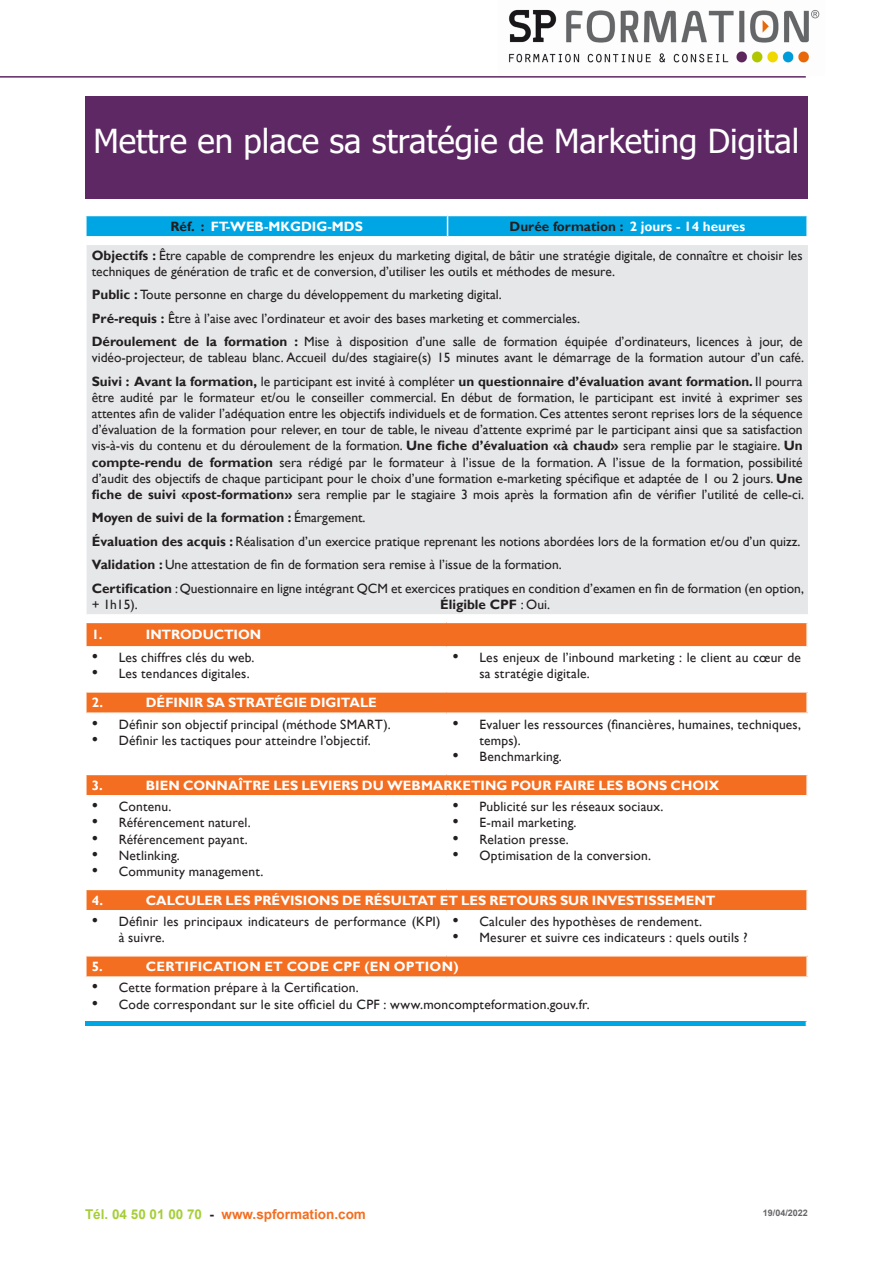
<style>
.page{position:relative;width:893px;height:1263px;background:#fff}
.page>*{position:absolute;margin:0;border:0;box-sizing:border-box;transform-origin:0 0}
.t1{font:33px "Tahoma";color:#fff}
.t2{font:13.5px/16.2px "Gill Sans";color:#231f20}
.t3{font:700 13.5px "Gill Sans";color:#fff}
.t4{font:700 13.5px "Gill Sans";color:#231f20}
.t5{font:700 13.5px "Arial";color:#f36e21}
.t6{font:700 13.5px "Gill Sans";letter-spacing:.02em;color:#fff}
.t7{font:700 9px "Arial";color:#656568}
.s1{color:#231f20}
.s2{color:#fff}
.s3{font-weight:700}
.s4{font-weight:400}
.s5{font-family:"Times New Roman";font-size:18px}
.s6{color:#a6ce39}
</style>
<div class="page">
<div style="left:85px;top:97px;width:723px;height:102px;background:#5d2863"></div>
<svg style="left:86px;top:215px;width:720px;height:21px;background:#0fabe5"></svg>
<div style="left:86px;top:244px;width:723px;height:371px;background:#e6e7e9"></div>
<hr style="left:85px;top:244px;width:724px;height:1px;background:#fff">
<hr style="left:85px;top:245px;width:2px;height:369px;background:#fff">
<hr style="left:808px;top:245px;width:1px;height:369px;background:#fff">
<hr style="left:85px;top:614px;width:724px;height:2px;background:#fff">
<div style="left:86px;top:622px;width:721px;height:25px;background:#f36e21"></div>
<hr style="left:806px;top:623px;width:2px;height:23px;background:#fff">
<hr style="left:85px;top:622px;width:361px;height:1px;background:#fff">
<hr style="left:85px;top:623px;width:2px;height:23px;background:#fff">
<hr style="left:446px;top:622px;width:362px;height:1px;background:#fff">
<hr style="left:85px;top:646px;width:361px;height:2px;background:#fff">
<hr style="left:446px;top:646px;width:362px;height:2px;background:#fff">
<div style="left:86px;top:692px;width:721px;height:21px;background:#f36e21"></div>
<hr style="left:85px;top:691px;width:361px;height:2px;background:#fff">
<svg style="left:86px;top:693px;width:1px;height:19px"></svg>
<hr style="left:446px;top:691px;width:362px;height:2px;background:#fff">
<svg style="left:806px;top:693px;width:2px;height:19px"></svg>
<hr style="left:85px;top:712px;width:361px;height:2px;background:#fff">
<hr style="left:446px;top:712px;width:362px;height:2px;background:#fff">
<div style="left:86px;top:774px;width:721px;height:22px;background:#f36e21"></div>
<hr style="left:85px;top:774px;width:361px;height:1px;background:#fff">
<hr style="left:85px;top:775px;width:2px;height:20px;background:#fff">
<hr style="left:446px;top:774px;width:362px;height:1px;background:#fff">
<hr style="left:806px;top:775px;width:2px;height:20px;background:#fff">
<hr style="left:85px;top:795px;width:361px;height:1px;background:#fff">
<hr style="left:446px;top:795px;width:362px;height:1px;background:#fff">
<div style="left:86px;top:889px;width:721px;height:22px;background:#f36e21"></div>
<hr style="left:806px;top:890px;width:2px;height:20px;background:#fff">
<hr style="left:85px;top:889px;width:361px;height:1px;background:#fff">
<hr style="left:85px;top:890px;width:2px;height:20px;background:#fff">
<hr style="left:446px;top:889px;width:362px;height:1px;background:#fff">
<hr style="left:85px;top:910px;width:361px;height:1px;background:#fff">
<hr style="left:446px;top:910px;width:362px;height:1px;background:#fff">
<div style="left:86px;top:956px;width:721px;height:21px;background:#f36e21"></div>
<hr style="left:806px;top:956px;width:2px;height:20px;background:#fff">
<hr style="left:85px;top:956px;width:2px;height:20px;background:#fff">
<hr style="left:85px;top:976px;width:361px;height:2px;background:#fff">
<hr style="left:446px;top:976px;width:362px;height:2px;background:#fff">
<div style="left:85px;top:1021px;width:721px;height:5px;background:#00a6e4"></div>
<hr style="left:0;top:76px;width:806px;height:2px;background:#5d2863">
<img style="left:508px;top:9px;width:312px;height:54px">
<p class="t1" style="left:93px;top:119px;width:708px">Mettre en place sa stratégie de Marketing Digital</p>
<p class="t3" style="left:170px;top:218px;width:194px"><span class="s1">Réf. :</span> FT-WEB-MKGDIG-MDS</p>
<p class="t4" style="left:510px;top:218px;width:237px">Durée formation : <span class="s2">2 jours - 14 heures</span></p>
<p class="t2" style="left:92px;top:247px;width:712px"><span class="s3">Objectifs :</span> Être capable de comprendre les enjeux du marketing digital, de bâtir une stratégie digitale, de connaître et choisir les techniques de génération de trafic et de conversion, d’utiliser les outils et méthodes de mesure.</p>
<p class="t2" style="left:92px;top:287px;width:411px"><span class="s3">Public :</span> Toute personne en charge du développement du marketing digital.</p>
<p class="t2" style="left:92px;top:310px;width:490px"><span class="s3">Pré-requis :</span> Être à l’aise avec l’ordinateur et avoir des bases marketing et commerciales.</p>
<p class="t2" style="left:92px;top:334px;width:712px"><span class="s3">Déroulement de la formation :</span> Mise à disposition d’une salle de formation équipée d’ordinateurs, licences à jour, de</p>
<p class="t2" style="left:92px;top:350px;width:714px">vidéo-projecteur, de tableau blanc. Accueil du/des stagiaire(s) 15 minutes avant le démarrage de la formation autour d’un café.</p>
<p class="t4" style="left:92px;top:373px;width:712px">Suivi : Avant la formation, <span class="s4">le participant est invité à compléter</span> un questionnaire d’évaluation avant formation. <span class="s4">Il pourra</span></p>
<p class="t2" style="left:92px;top:389px;width:712px">être audité par le formateur et/ou le conseiller commercial. En début de formation, le participant est invité à exprimer ses</p>
<p class="t2" style="left:92px;top:406px;width:712px">attentes afin de valider l’adéquation entre les objectifs individuels et de formation. Ces attentes seront reprises lors de la séquence</p>
<p class="t2" style="left:92px;top:422px;width:712px">d’évaluation de la formation pour relever, en tour de table, le niveau d’attente exprimé par le participant ainsi que sa satisfaction</p>
<p class="t2" style="left:92px;top:438px;width:712px">vis-à-vis du contenu et du déroulement de la formation. <span class="s3">Une fiche d’évaluation «à chaud»</span> sera remplie par le stagiaire. <span class="s3">Un</span></p>
<p class="t2" style="left:92px;top:454px;width:712px"><span class="s3">compte-rendu de formation</span> sera rédigé par le formateur à l’issue de la formation. A l’issue de la formation, possibilité</p>
<p class="t2" style="left:92px;top:470px;width:712px">d’audit des objectifs de chaque participant pour le choix d’une formation e-marketing spécifique et adaptée de 1 ou 2 jours. <span class="s3">Une</span></p>
<p class="t2" style="left:92px;top:487px;width:714px"><span class="s3">fiche de suivi «post-formation»</span> sera remplie par le stagiaire 3 mois après la formation afin de vérifier l’utilité de celle-ci.</p>
<p class="t4" style="left:92px;top:510px;width:275px">Moyen de suivi de la formation : <span class="s4">Émargement.</span></p>
<p class="t2" style="left:92px;top:533px;width:710px"><span class="s3">Évaluation des acquis :</span> Réalisation d’un exercice pratique reprenant les notions abordées lors de la formation et/ou d’un quizz.</p>
<p class="t2" style="left:92px;top:557px;width:471px"><span class="s3">Validation :</span> Une attestation de fin de formation sera remise à l’issue de la formation.</p>
<p class="t2" style="left:92px;top:580px;width:714px"><span class="s3">Certification</span> : Questionnaire en ligne intégrant QCM et exercices pratiques en condition d’examen en fin de formation (en option, + 1h15).</p>
<p class="t4" style="left:440px;top:596px;width:111px">Éligible CPF <span class="s4">: Oui.</span></p>
<p class="t3" style="left:92px;top:627px;width:12px">1.</p>
<p class="t3" style="left:146px;top:627px;width:117px">INTRODUCTION</p>
<p class="t2" style="left:92px;top:650px;width:164px"><span class="s5">•</span> Les chiffres clés du web.</p>
<p class="t2" style="left:92px;top:666px;width:159px"><span class="s5">•</span> Les tendances digitales.</p>
<p class="t3" style="left:92px;top:694px;width:13px">2.</p>
<p class="t3" style="left:146px;top:694px;width:232px">DÉFINIR SA STRATÉGIE DIGITALE</p>
<p class="t2" style="left:92px;top:716px;width:300px"><span class="s5">•</span> Définir son objectif principal (méthode SMART).</p>
<p class="t2" style="left:92px;top:732px;width:280px"><span class="s5">•</span> Définir les tactiques pour atteindre l’objectif.</p>
<p class="t2" style="left:479px;top:650px;width:323px;text-indent:-27px"><span class="s5">•</span> Les enjeux de l’inbound marketing : le client au cœur de sa stratégie digitale.</p>
<p class="t2" style="left:479px;top:716px;width:323px;text-indent:-27px"><span class="s5">•</span> Evaluer les ressources (financières, humaines, techniques, temps).</p>
<p class="t2" style="left:452px;top:748px;width:111px"><span class="s5">•</span> Benchmarking.</p>
<p class="t3" style="left:92px;top:777px;width:13px">3.</p>
<p class="t3" style="left:146px;top:777px;width:575px">BIEN CONNAÎTRE LES LEVIERS DU WEBMARKETING POUR FAIRE LES BONS CHOIX</p>
<p class="t2" style="left:92px;top:799px;width:81px"><span class="s5">•</span> Contenu.</p>
<p class="t2" style="left:92px;top:815px;width:160px"><span class="s5">•</span> Référencement naturel.</p>
<p class="t2" style="left:92px;top:831px;width:158px"><span class="s5">•</span> Référencement payant.</p>
<p class="t2" style="left:92px;top:847px;width:90px"><span class="s5">•</span> Netlinking.</p>
<p class="t2" style="left:92px;top:863px;width:173px"><span class="s5">•</span> Community management.</p>
<p class="t2" style="left:452px;top:799px;width:213px"><span class="s5">•</span> Publicité sur les réseaux sociaux.</p>
<p class="t2" style="left:452px;top:815px;width:125px"><span class="s5">•</span> E-mail marketing.</p>
<p class="t2" style="left:452px;top:831px;width:118px"><span class="s5">•</span> Relation presse.</p>
<p class="t2" style="left:452px;top:847px;width:200px"><span class="s5">•</span> Optimisation de la conversion.</p>
<p class="t3" style="left:92px;top:892px;width:13px">4.</p>
<p class="t3" style="left:146px;top:892px;width:571px">CALCULER LES PRÉVISIONS DE RÉSULTAT ET LES RETOURS SUR INVESTISSEMENT</p>
<p class="t2" style="left:119px;top:914px;width:323px;text-indent:-27px"><span class="s5">•</span> Définir les principaux indicateurs de performance (KPI) à suivre.</p>
<p class="t2" style="left:452px;top:914px;width:251px"><span class="s5">•</span> Calculer des hypothèses de rendement.</p>
<p class="t2" style="left:452px;top:930px;width:297px"><span class="s5">•</span> Mesurer et suivre ces indicateurs : quels outils ?</p>
<p class="t3" style="left:92px;top:958px;width:13px">5.</p>
<p class="t6" style="left:146px;top:958px;width:314px">CERTIFICATION ET CODE CPF (EN OPTION)</p>
<p class="t2" style="left:92px;top:980px;width:268px"><span class="s5">•</span> Cette formation prépare à la Certification.</p>
<p class="t2" style="left:92px;top:996px;width:499px"><span class="s5">•</span> Code correspondant sur le site officiel du CPF : www.moncompteformation.gouv.fr.</p>
<p class="t5" style="left:85px;top:1204px;width:282px"><span class="s6">Tél. 04 50 01 00 70</span> <span class="s1">-</span> www.spformation.com</p>
<p class="t7" style="left:763px;top:1206px;width:47px">19/04/2022</p>
</div>
